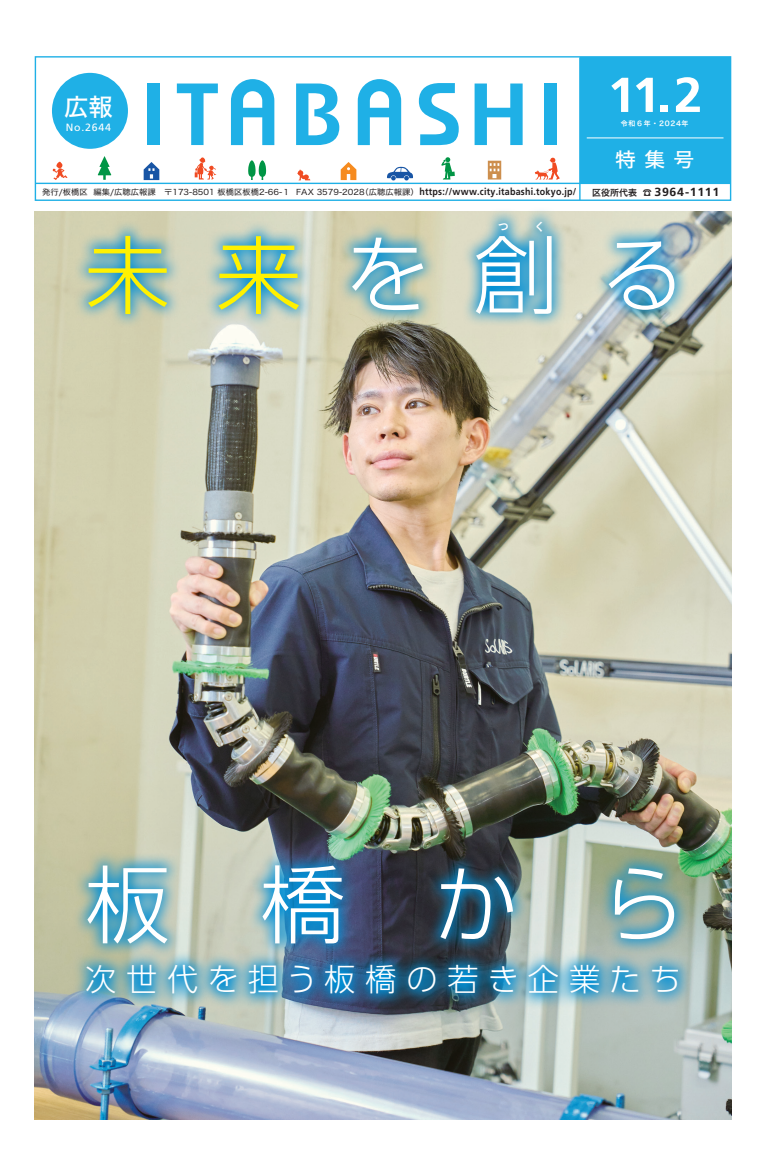
<style>
.page{position:relative;width:766px;height:1154px;background:#fff}
.page>*{position:absolute;margin:0;border:0;box-sizing:border-box;transform-origin:0 0}
.t1{font:300 85px "UD Shin Go Pro";color:#fff}
.t2{font:300 85px "UD Shin Go Pro";color:#fff101}
.t3{font:700 49px "Frutiger LT Std";color:#fff;scale:1.05 1}
.t4{font:300 31.2px "UD Shin Go Pro";letter-spacing:.295em;color:#fff}
.t5{font:24.3px "Hira Kaku Std W5";color:#fff}
.t6{font:19.8px "Hira Kaku Std W5";color:#fff;scale:1.05 1}
.t7{font:700 11.8px "Frutiger LT Std";letter-spacing:.05em;color:#231f20;scale:1.05 1}
.t8{font:11.3px "Midashi Go Pro MB31";color:#fff}
.t9{font:10.5px "Frutiger LT Std";letter-spacing:.075em;color:#fff}
.t10{font:7.9px "Hira Kaku Std W4";color:#231f20;scale:1.05 1}
.t11{font:6.9px "Hira Kaku Std W6";letter-spacing:.1em;color:#fff}
.s1{font-family:"Frutiger LT Std";font-weight:700;font-size:9.9px}
.s2{font-family:"Hira Kaku Std W6";font-weight:400;font-size:8.9px}
.s3{color:#fff}
</style>
<div class="page">
<img style="left:35px;top:211px;width:696px;height:909px">
<img style="left:73px;top:211px;width:616px;height:739px">
<img style="left:72px;top:950px;width:620px;height:59px">
<div style="left:579px;top:57px;width:151px;height:126px;background:#1fb0e6"></div>
<hr style="left:586px;top:138px;width:137px;height:1px;background:#fff">
<div style="left:35px;top:56px;width:696px;height:145px;border:1px solid #1fb0e6"></div>
<hr style="left:35px;top:183px;width:695px;height:1px;background:#1fb0e6">
<hr style="left:579px;top:57px;width:1px;height:143px;background:#1fb0e6">
<svg style="left:144px;top:162px;width:15px;height:18px"></svg>
<svg style="left:98px;top:156px;width:13px;height:24px"></svg>
<svg style="left:387px;top:167px;width:26px;height:13px"></svg>
<svg style="left:340px;top:162px;width:16px;height:18px"></svg>
<svg style="left:487px;top:161px;width:14px;height:18px"></svg>
<svg style="left:248px;top:160px;width:18px;height:20px"></svg>
<svg style="left:297px;top:169px;width:13px;height:11px"></svg>
<svg style="left:52px;top:162px;width:15px;height:18px"></svg>
<svg style="left:195px;top:157px;width:21px;height:23px"></svg>
<svg style="left:441px;top:157px;width:13px;height:22px"></svg>
<svg style="left:534px;top:158px;width:25px;height:22px"></svg>
<div style="left:52px;top:73px;width:76px;height:76px;background:#1fb0e6;border-radius:50%"></div>
<div style="left:147px;top:83px;width:12px;height:62px;background:#1fb0e6"></div>
<svg style="left:177px;top:83px;width:41px;height:62px"></svg>
<svg style="left:296px;top:83px;width:43px;height:62px"></svg>
<svg style="left:419px;top:83px;width:39px;height:62px"></svg>
<div style="left:544px;top:83px;width:13px;height:62px;background:#1fb0e6"></div>
<svg style="left:231px;top:79px;width:43px;height:66px"></svg>
<svg style="left:357px;top:79px;width:44px;height:66px"></svg>
<svg style="left:474px;top:83px;width:48px;height:62px"></svg>
<h3 class="t5" style="left:64px;top:88px;width:50px">広報</h3>
<h3 class="t9" style="left:66px;top:121px;width:47px">No.2644</h3>
<h2 class="t3" style="left:607px;top:66px;width:92px">11.2</h2>
<p class="t11" style="left:620px;top:118px;width:69px">令和６年・2024年</p>
<h3 class="t6" style="left:615px;top:144px;width:77px">特集号</h3>
<p class="t10" style="left:42px;top:186px;width:510px">発行/板橋区 編集/広聴広報課　〒173-8501 板橋区板橋2-66-１ FAX 3579-2028（広聴広報課）<span class="s1">https://www.city.itabashi.tokyo.jp/</span></p>
<h3 class="t7" style="left:592px;top:185px;width:122px"><span class="s2">区役所代表 ☎</span> 3964-1111</h3>
<h3 class="t8" style="left:497px;top:218px;width:13px">つ</h3>
<h3 class="t8" style="left:534px;top:218px;width:13px">く</h3>
<h1 class="t2" style="left:85px;top:206px;width:474px">未来<span class="s3">を創</span></h1>
<h1 class="t1" style="left:600px;top:206px;width:87px">る</h1>
<h1 class="t1" style="left:85px;top:836px;width:601px">板橋から</h1>
<h3 class="t4" style="left:85px;top:954px;width:597px">次世代を担う板橋の若き企業たち</h3>
</div>
